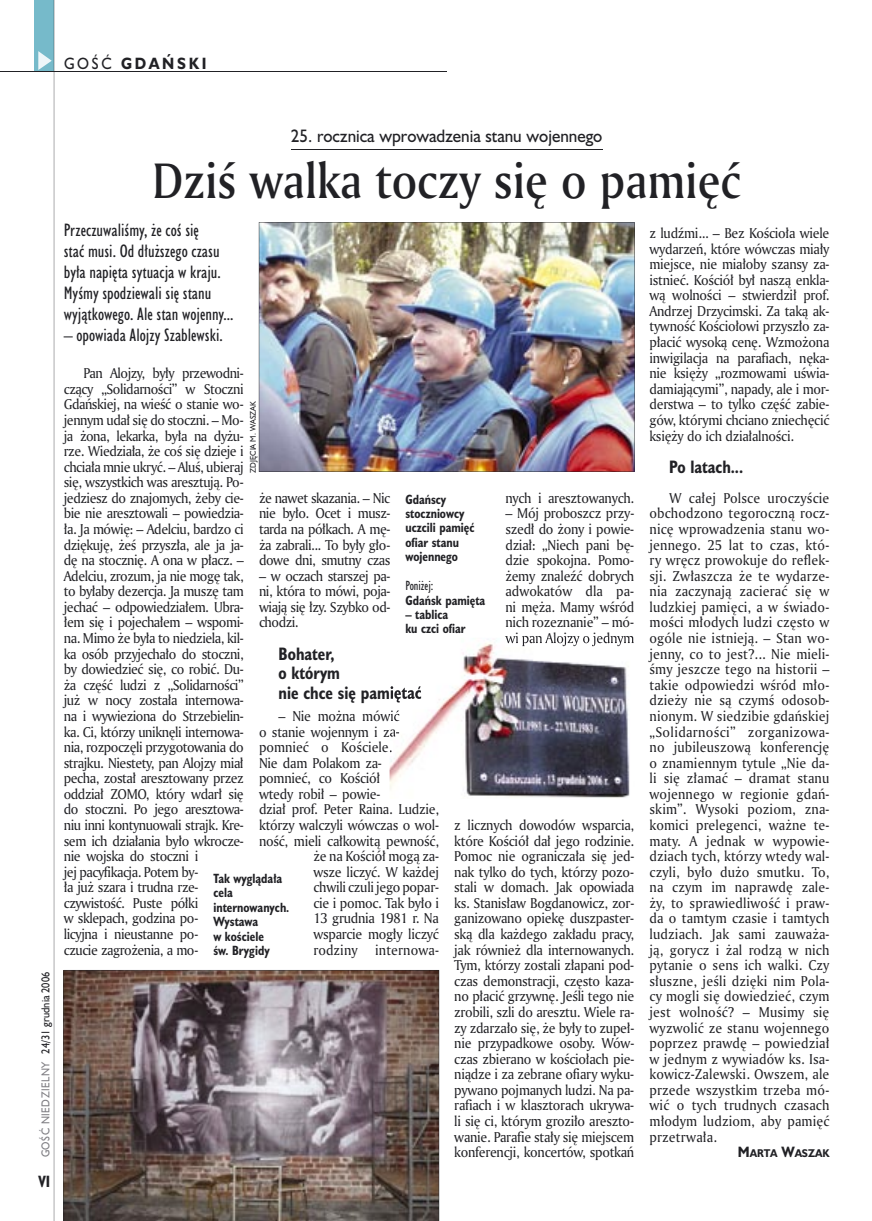
<style>
.page{position:relative;width:872px;height:1221px;background:#fff}
.page>*{position:absolute;margin:0;border:0;box-sizing:border-box;transform-origin:0 0}
.t1{font:48px "Amerigo Md PL";color:#212125;scale:.9 1}
.t2{font:16.5px/21px "Humanst 521 Cn PL";color:#212125}
.t3{font:700 16.5px/19.5px "Humanst 521 Cn PL";color:#212125;scale:.94 1}
.t4{font:16.5px "Humanst 521 PL";color:#212125;scale:.94 1}
.t5{font:700 15px "Humanst 521 PL";letter-spacing:.2em;color:#212125;scale:.9 1}
.t6{font:700 15px "Humanst 521 Cn PL";color:#212125;scale:.94 1}
.t7{font:13.8px/15.6px "Amerigo PL";letter-spacing:-.035em;color:#212125;text-align:justify;scale:.94 1}
.t8{font:13.8px "Amerigo PL";color:#212125;scale:.94 1}
.t9{font:13.8px "Amerigo PL";letter-spacing:.01em;color:#212125;scale:.94 1}
.t10{font:700 12.3px/14.4px "Humanst 521 Cn PL";color:#212125;scale:.94 1}
.t11{font:12.3px "Humanst 521 Cn PL";color:#212125;scale:.94 1}
.t12{font:10.5px "Humanst 521 PL";letter-spacing:.05em;color:#212125;scale:.9 1}
.t13{font:700 10.35px "Humanst 521 PL";color:#212125;scale:.9 1}
.t14{font:7.5px "Humanst 521 PL";color:#212125;scale:.94 1}
.s1{font-weight:400}
.s2{color:#7f7e83}
.s3{font-size:13.8px}
</style>
<div class="page">
<div style="left:35px;top:0;width:19px;height:72px;background:#76baca"></div>
<svg style="left:38px;top:51px;width:14px;height:19px"></svg>
<hr style="left:54px;top:0;width:1px;height:1220px;background:#212125">
<hr style="left:0;top:72px;width:447px;height:1px;background:#212125">
<hr style="left:291px;top:149px;width:311px;height:1px;background:#212125">
<img style="left:259px;top:222px;width:375px;height:250px">
<svg style="left:64px;top:970px;width:375px;height:250px;background:#766866"></svg>
<img style="left:389px;top:640px;width:241px;height:158px">
<img style="left:389px;top:686px;width:32px;height:16px">
<svg style="left:389px;top:710px;width:10px;height:29px"></svg>
<img style="left:389px;top:741px;width:3px;height:14px">
<img style="left:505px;top:637px;width:129px;height:9px">
<p class="t5" style="left:64px;top:53px;width:160px"><span class="s1">GOŚĆ</span> GDAŃSKI</p>
<p class="t12" style="left:38px;top:1157px;width:207px;rotate:-90deg"><span class="s2">GOŚĆ NIEDZIELNY</span> 24/31 grudnia 2006</p>
<p class="t6" style="left:38px;top:1170px;width:14px">VI</p>
<p class="t4" style="left:291px;top:124px;width:333px">25. rocznica wprowadzenia stanu wojennego</p>
<h1 class="t1" style="left:152px;top:148px;width:655px">Dziś walka toczy się o pamięć</h1>
<p class="t2" style="left:64px;top:219px;width:171px">Przeczuwaliśmy, że coś się<br>stać musi. Od dłuższego czasu była napięta sytuacja w kraju.<br>Myśmy spodziewali się stanu wyjątkowego. Ale stan wojenny...</p>
<p class="t2" style="left:64px;top:324px;width:160px">– opowiada Alojzy Szablewski.</p>
<p class="t7" style="left:64px;top:365px;width:193px;text-align:left;text-indent:20px">Pan Alojzy, były przewodni&shy;czący „Solidarności” w Stoczni<br>Gdańskiej, na wieść o stanie wo&shy;jennym udał się do stoczni. – Mo&shy;ja żona, lekarka, była na dyżu&shy;rze. Wiedziała, że coś się dzieje i chciała mnie ukryć. – Aluś, ubieraj się, wszystkich was aresztują. Po&shy;jedziesz do znajomych, żeby cie&shy;bie nie aresztowali – powiedzia&shy;ła. Ja mówię: – Adelciu, bardzo ci dziękuję, żeś przyszła, ale ja ja&shy;dę na stocznię. A ona w płacz. –<br>Adelciu, zrozum, ja nie mogę tak, to byłaby dezercja. Ja muszę tam jechać – odpowiedziałem. Ubra&shy;łem się i pojechałem – wspomi&shy;na. Mimo że była to niedziela, kil&shy;ka osób przyjechało do stoczni, by dowiedzieć się, co robić. Du&shy;ża część ludzi z „Solidarności” już w nocy została internowa&shy;na i wywieziona do Strzebielin&shy;ka. Ci, którzy uniknęli internowa&shy;nia, rozpoczęli przygotowania do strajku. Niestety, pan Alojzy miał pecha, został aresztowany przez oddział ZOMO, który wdarł się do stoczni. Po jego aresztowa&shy;niu inni kontynuowali strajk. Kre&shy;sem ich działania było wkrocze&shy;nie wojska do stoczni i<br>jej pacyfikacja. Potem by-<br>ła już szara i trudna rze&shy;czywistość. Puste półki<br>w sklepach, godzina po-<br>licyjna i nieustanne po-<br>czucie zagrożenia, a mo-</p>
<p class="t7" style="left:649px;top:225px;width:193px">z ludźmi... – Bez Kościoła wiele wydarzeń, które wówczas miały miejsce, nie miałoby szansy za&shy;istnieć. Kościół był naszą enkla&shy;wą wolności – stwierdził prof.<br>Andrzej Drzycimski. Za taką ak&shy;tywność Kościołowi przyszło za&shy;płacić wysoką cenę. Wzmożona inwigilacja na parafiach, nęka&shy;nie księży „rozmowami uświa&shy;damiającymi”, napady, ale i mor&shy;derstwa – to tylko część zabie&shy;gów, którymi chciano zniechęcić księży do ich działalności.</p>
<p class="t3" style="left:669px;top:456px;width:80px">Po latach...</p>
<p class="t7" style="left:649px;top:489px;width:193px;text-indent:20px">W całej Polsce uroczyście obchodzono tegoroczną rocz&shy;nicę wprowadzenia stanu wo&shy;jennego. 25 lat to czas, któ&shy;ry wręcz prowokuje do reflek&shy;sji. Zwłaszcza że te wydarze&shy;nia zaczynają zacierać się w ludzkiej pamięci, a w świado&shy;mości młodych ludzi często w ogóle nie istnieją. – Stan wo&shy;jenny, co to jest?... Nie mieli&shy;śmy jeszcze tego na historii – takie odpowiedzi wśród mło&shy;dzieży nie są czymś odosob&shy;nionym. W siedzibie gdańskiej „Solidarności” zorganizowa&shy;no jubileuszową konferencję o znamiennym tytule „Nie da&shy;li się złamać – dramat stanu wojennego w regionie gdań&shy;skim”. Wysoki poziom, zna&shy;komici prelegenci, ważne te&shy;maty. A jednak w wypowie&shy;dziach tych, którzy wtedy wal&shy;czyli, było dużo smutku. To, na czym im naprawdę zale&shy;ży, to sprawiedliwość i praw&shy;da o tamtym czasie i tamtych ludziach. Jak sami zauważa&shy;ją, gorycz i żal rodzą w nich pytanie o sens ich walki. Czy słuszne, jeśli dzięki nim Pola&shy;cy mogli się dowiedzieć, czym jest wolność? – Musimy się wyzwolić ze stanu wojennego poprzez prawdę – powiedział w jednym z wywiadów ks. Isa&shy;kowicz-Zalewski. Owszem, ale przede wszystkim trzeba mó&shy;wić o tych trudnych czasach młodym ludziom, aby pamięć przetrwała.</p>
<p class="t13" style="left:738px;top:1146px;width:103px"><span class="s3">M</span>ARTA <span class="s3">W</span>ASZAK</p>
<p class="t14" style="left:248px;top:472px;width:78px;rotate:-90deg">ZDJĘCIA M. WASZAK</p>
<p class="t7" style="left:259px;top:489px;width:141px">że nawet skazania. – Nic nie było. Ocet i musz&shy;tarda na półkach. A mę&shy;ża zabrali... To były gło&shy;dowe dni, smutny czas</p>
<p class="t7" style="left:259px;top:567px;width:141px">– w oczach starszej pa&shy;ni, która to mówi, poja&shy;wiają się łzy. Szybko od&shy;chodzi.</p>
<p class="t3" style="left:279px;top:643px;width:154px">Bohater,<br>o którym<br>nie chce się pamiętać</p>
<p class="t7" style="left:279px;top:707px;width:130px">– Nie można mówić</p>
<p class="t7" style="left:259px;top:723px;width:151px">o stanie wojennym i za-</p>
<p class="t8" style="left:259px;top:738px;width:143px">pomnieć o Kościele.</p>
<p class="t7" style="left:259px;top:754px;width:132px">Nie dam Polakom za-</p>
<p class="t7" style="left:259px;top:770px;width:130px">pomnieć, co Kościół</p>
<p class="t7" style="left:259px;top:785px;width:130px">wtedy robił – powie-</p>
<p class="t7" style="left:259px;top:801px;width:193px">dział prof. Peter Raina. Ludzie,</p>
<p class="t7" style="left:259px;top:816px;width:193px">którzy walczyli wówczas o wol-</p>
<p class="t7" style="left:259px;top:832px;width:193px">ność, mieli całkowitą pewność,</p>
<p class="t7" style="left:313px;top:848px;width:135px">że na Kościół mogą za-</p>
<p class="t7" style="left:313px;top:863px;width:135px">wsze liczyć. W każdej</p>
<p class="t7" style="left:313px;top:879px;width:135px">chwili czuli jego popar-</p>
<p class="t7" style="left:313px;top:894px;width:135px">cie i pomoc. Tak było i</p>
<p class="t7" style="left:313px;top:910px;width:135px">13 grudnia 1981 r. Na</p>
<p class="t7" style="left:313px;top:925px;width:135px">wsparcie mogły liczyć</p>
<p class="t9" style="left:313px;top:940px;width:49px">rodziny</p>
<p class="t9" style="left:375px;top:940px;width:69px">internowa-</p>
<p class="t7" style="left:505px;top:489px;width:138px">nych i aresztowanych.</p>
<p class="t7" style="left:505px;top:505px;width:138px">– Mój proboszcz przy&shy;szedł do żony i powie&shy;dział: „Niech pani bę&shy;dzie spokojna. Pomo&shy;żemy znaleźć dobrych adwokatów dla pa&shy;ni męża. Mamy wśród nich rozeznanie” – mó&shy;wi pan Alojzy o jednym</p>
<p class="t10" style="left:405px;top:491px;width:75px">Gdańscy stoczniowcy uczcili pamięć ofiar stanu wojennego</p>
<p class="t11" style="left:405px;top:577px;width:31px">Poniżej:</p>
<p class="t10" style="left:405px;top:592px;width:87px">Gdańsk pamięta</p>
<p class="t10" style="left:405px;top:606px;width:66px">– tablica<br>ku czci ofiar</p>
<p class="t7" style="left:454px;top:816px;width:193px">z licznych dowodów wsparcia, które Kościół dał jego rodzinie.<br>Pomoc nie ograniczała się jed&shy;nak tylko do tych, którzy pozo&shy;stali w domach. Jak opowiada ks. Stanisław Bogdanowicz, zor&shy;ganizowano opiekę duszpaster&shy;ską dla każdego zakładu pracy, jak również dla internowanych.<br>Tym, którzy zostali złapani pod&shy;czas demonstracji, często kaza&shy;no płacić grzywnę. Jeśli tego nie zrobili, szli do aresztu. Wiele ra&shy;zy zdarzało się, że były to zupeł&shy;nie przypadkowe osoby. Wów&shy;czas zbierano w kościołach pie&shy;niądze i za zebrane ofiary wyku&shy;pywano pojmanych ludzi. Na pa&shy;rafiach i w klasztorach ukrywa&shy;li się ci, którym groziło areszto&shy;wanie. Parafie stały się miejscem konferencji, koncertów, spotkań</p>
<p class="t10" style="left:213px;top:870px;width:82px">Tak wyglądała cela internowanych.<br>Wystawa<br>w kościele<br>św. Brygidy</p>
</div>
